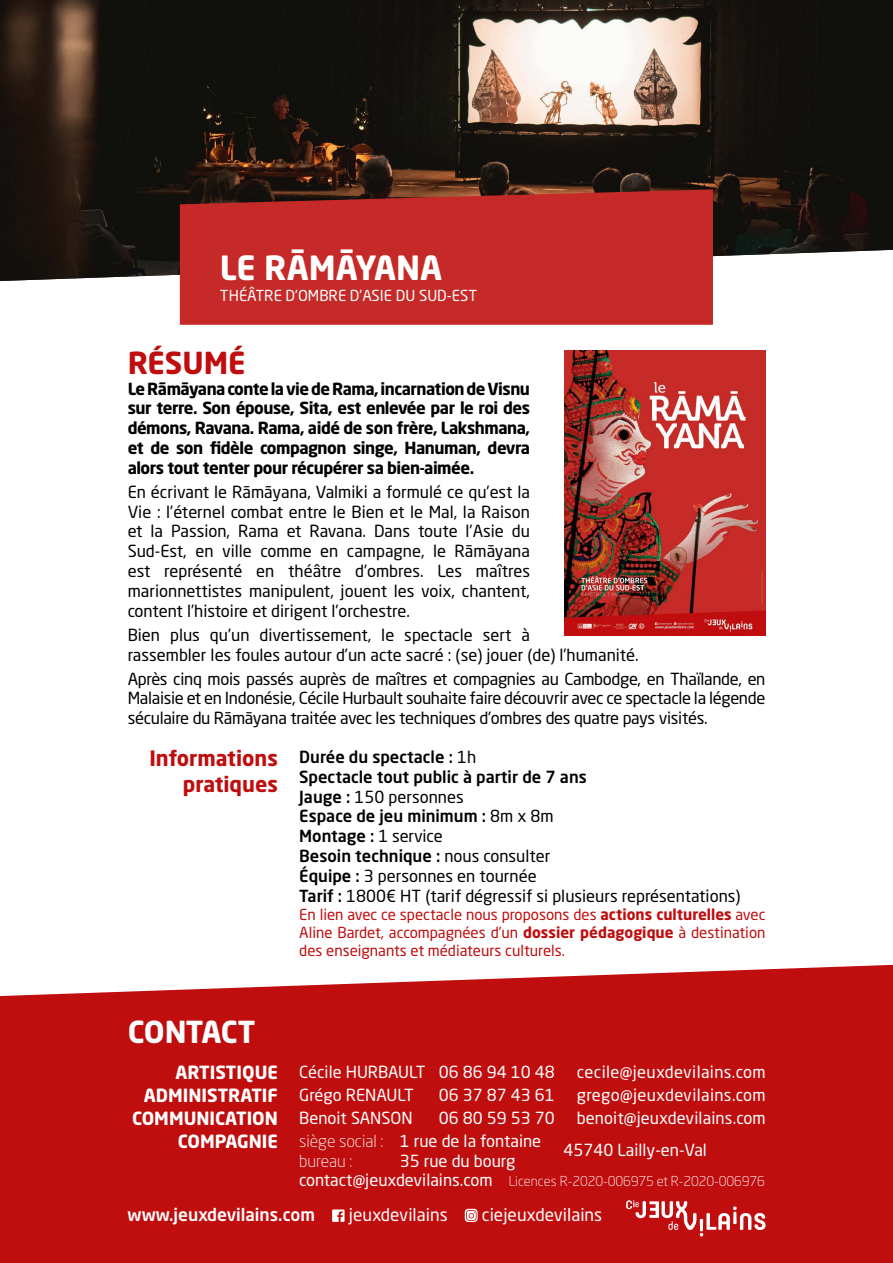
<style>
.page{position:relative;width:893px;height:1263px;background:#fff}
.page>*{position:absolute;margin:0;border:0;box-sizing:border-box;transform-origin:0 0}
.t1{font:700 33px "Neo Sans Pro";color:#fff}
.t2{font:700 30px "Neo Sans Pro";letter-spacing:-.02em;color:#fff}
.t3{font:700 30px "Neo Sans Pro";color:#c00d0e}
.t4{font:700 21px/25.2px "Neo Sans Pro";color:#c00d0e;text-align:right}
.t5{font:700 18px/23px "Neo Sans Pro";color:#fff;text-align:right}
.t6{font:17.25px "Neo Sans Pro";color:#fff}
.t7{font:500 17.25px "Neo Sans Pro";color:#fff}
.t8{font:16.5px/19.8px "Neo Sans Pro";color:#000;text-align:justify}
.t9{font:500 16.5px/19.8px "Neo Sans Pro";color:#000}
.t10{font:700 16.5px/19.8px "Neo Sans Pro";letter-spacing:-.03em;color:#000;text-align:justify}
.t11{font:16.5px "Neo Sans Pro";color:#fff}
.t12{font:16.5px "Neo Sans Pro";letter-spacing:.02em;color:#fff}
.t13{font:300 16.5px/19.5px "Neo Sans Pro";color:#fff}
.t14{font:15px/18px "Neo Sans Pro";color:#c00d0e;text-align:justify}
.t15{font:15px "Neo Sans Pro";color:#fff}
.t16{font:300 13.5px "Neo Sans Pro";letter-spacing:-.01em;color:#fff}
.s1{font-weight:400}
.s2{font-weight:700}
.s3{font-weight:400;font-size:16.5px}
</style>
<div class="page">
<img style="left:0;top:0;width:893px;height:281px">
<div style="left:180px;top:189px;width:533px;height:136px;background:#c62a28"></div>
<img style="left:564px;top:351px;width:201px;height:284px">
<div style="left:0;top:965px;width:893px;height:298px;background:#c00d0e"></div>
<svg style="left:332px;top:1209px;width:13px;height:13px"></svg>
<svg style="left:465px;top:1209px;width:13px;height:13px"></svg>
<svg style="left:626px;top:1200px;width:139px;height:36px"></svg>
<h1 class="t1" style="left:220px;top:247px;width:224px">LE RĀMĀYANA</h1>
<p class="t15" style="left:220px;top:287px;width:259px">THÉÂTRE D’OMBRE D’ASIE DU SUD-EST</p>
<h2 class="t3" style="left:128px;top:343px;width:119px">RÉSUMÉ</h2>
<p class="t10" style="left:128px;top:378px;width:404px">Le Rāmāyana conte la vie de Rama, incarnation de Visnu sur terre. Son épouse, Sita, est enlevée par le roi des démons, Ravana. Rama, aidé de son frère, Lakshmana, et de son fidèle compagnon singe, Hanuman, devra alors tout tenter pour récupérer sa bien-aimée.</p>
<p class="t8" style="left:128px;top:482px;width:404px">En écrivant le Rāmāyana, Valmiki a formulé ce qu’est la Vie : l’éternel combat entre le Bien et le Mal, la Raison et la Passion, Rama et Ravana. Dans toute l’Asie du Sud-Est, en ville comme en campagne, le Rāmāyana est représenté en théâtre d’ombres. Les maîtres marionnettistes manipulent, jouent les voix, chantent, content l’histoire et dirigent l’orchestre.</p>
<p class="t8" style="left:128px;top:624px;width:513px">Bien plus qu’un divertissement, le spectacle sert à<br>rassembler les foules autour d’un acte sacré : (se) jouer (de) l’humanité.</p>
<p class="t8" style="left:128px;top:668px;width:639px">Après cinq mois passés auprès de maîtres et compagnies au Cambodge, en Thaïlande, en Malaisie et en Indonésie, Cécile Hurbault souhaite faire découvrir avec ce spectacle la légende séculaire du Rāmāyana traitée avec les techniques d’ombres des quatre pays visités.</p>
<p class="t4" style="left:149px;top:745px;width:130px">Informations pratiques</p>
<p class="t9" style="left:299px;top:747px;width:443px">Durée du spectacle : <span class="s1">1h<br></span>Spectacle tout public à partir de 7 ans<br>Jauge : <span class="s1">150 personnes<br></span>Espace de jeu minimum : <span class="s1">8m x 8m<br></span>Montage : <span class="s1">1 service<br></span>Besoin technique : <span class="s1">nous consulter<br></span>Équipe : <span class="s1">3 personnes en tournée<br></span>Tarif : <span class="s1">1800€ HT (tarif dégressif si plusieurs représentations)</span></p>
<p class="t14" style="left:299px;top:905px;width:468px">En lien avec ce spectacle nous proposons des <span class="s2">actions culturelles</span> avec Aline Bardet, accompagnées d’un <span class="s2">dossier pédagogique</span> à destination des enseignants et médiateurs culturels.</p>
<h2 class="t2" style="left:128px;top:1012px;width:129px">CONTACT</h2>
<p class="t5" style="left:132px;top:1061px;width:147px">ARTISTIQUE<br>ADMINISTRATIF<br>COMMUNICATION</p>
<p class="t5" style="left:178px;top:1129px;width:102px">COMPAGNIE</p>
<p class="t11" style="left:299px;top:1062px;width:257px">Cécile HURBAULT 06 86 94 10 48</p>
<p class="t12" style="left:577px;top:1062px;width:190px">cecile@jeuxdevilains.com</p>
<p class="t11" style="left:299px;top:1085px;width:116px">Grégo RENAULT</p>
<p class="t11" style="left:439px;top:1085px;width:118px">06 37 87 43 61</p>
<p class="t12" style="left:577px;top:1085px;width:190px">grego@jeuxdevilains.com</p>
<p class="t11" style="left:299px;top:1108px;width:115px">Benoit SANSON</p>
<p class="t11" style="left:439px;top:1108px;width:118px">06 80 59 53 70</p>
<p class="t11" style="left:577px;top:1108px;width:190px">benoit@jeuxdevilains.com</p>
<p class="t13" style="left:299px;top:1131px;width:244px">siège social : <span class="s1">1 rue de la fontaine </span>bureau :</p>
<p class="t11" style="left:563px;top:1140px;width:145px">45740 Lailly-en-Val</p>
<p class="t11" style="left:400px;top:1150px;width:117px">35 rue du bourg</p>
<p class="t16" style="left:299px;top:1173px;width:467px"><span class="s3">contact@jeuxdevilains.com</span> Licences R-2020-006975 et R-2020-006976</p>
<p class="t7" style="left:128px;top:1204px;width:189px">www.jeuxdevilains.com</p>
<p class="t6" style="left:349px;top:1204px;width:100px">jeuxdevilains</p>
<p class="t6" style="left:482px;top:1204px;width:122px">ciejeuxdevilains</p>
</div>
